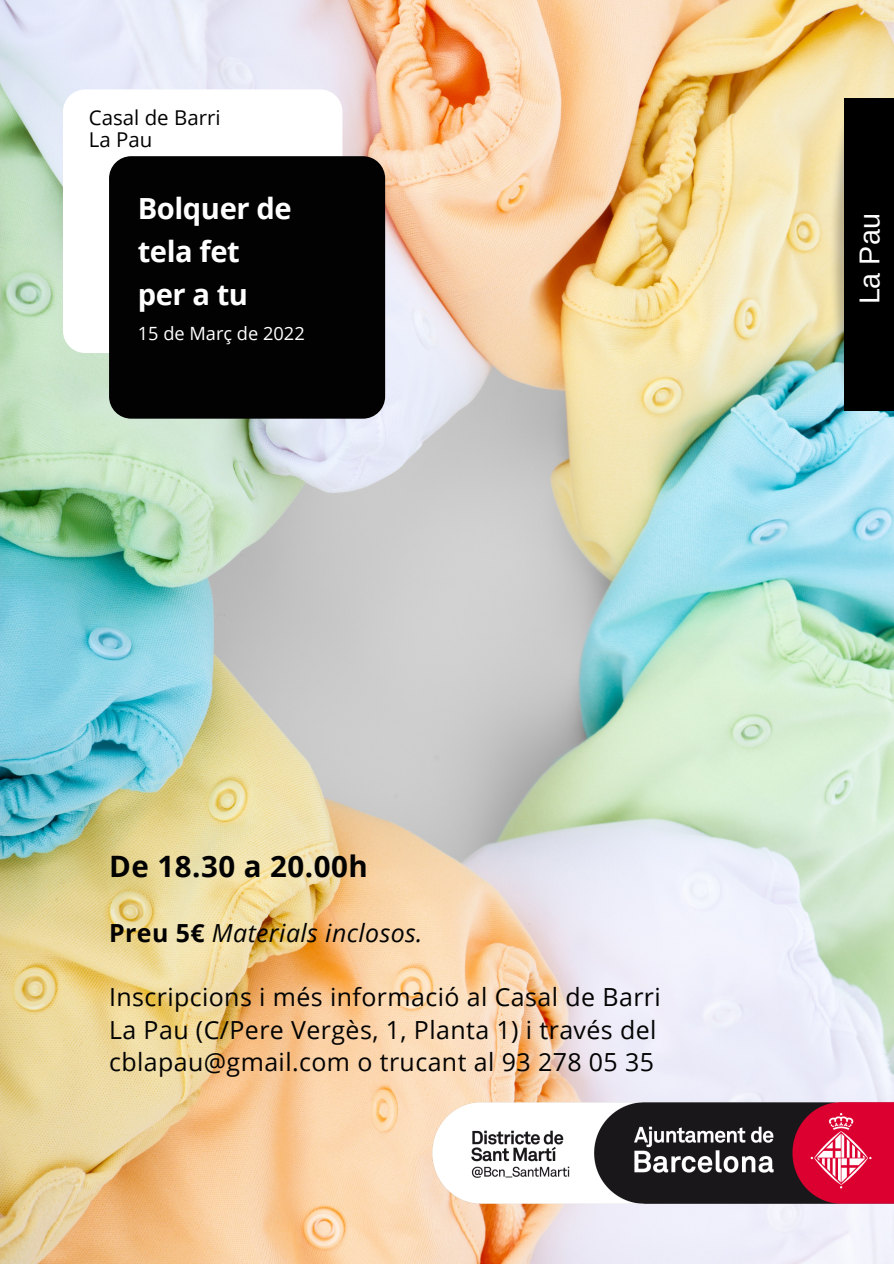
<style>
.page{position:relative;width:894px;height:1264px;background:#fff}
.page>*{position:absolute;margin:0;border:0;box-sizing:border-box;transform-origin:0 0}
.t1{font:700 29.4px "Open Sans";letter-spacing:.02em;color:#020202}
.t2{font:700 29.1px "Open Sans";letter-spacing:-.015em;color:#fff}
.t3{font:28.65px "Arimo";color:#fff}
.t4{font:24.9px/32.2px "Open Sans";letter-spacing:.015em;color:#020202}
.t5{font:italic 24.9px "Open Sans";letter-spacing:.02em;color:#020202}
.t6{font:20.4px "Open Sans";color:#020202}
.t7{font:18.3px "Open Sans";color:#fff}
.s1{font-weight:700;font-style:normal}
</style>
<div class="page">
<img style="left:0;top:0;width:893px;height:1263px">
<div style="left:63px;top:89px;width:279px;height:264px;background:#fff;border-radius:22px"></div>
<div style="left:109px;top:156px;width:276px;height:262px;background:#020202;border-radius:22px"></div>
<img style="left:814px;top:92px;width:59px;height:325px">
<div style="left:844px;top:98px;width:49px;height:312px;background:#000"></div>
<img style="left:433px;top:1102px;width:460px;height:101px">
<p class="t6" style="left:89px;top:103px;width:133px">Casal de Barri</p>
<p class="t6" style="left:89px;top:125px;width:65px">La Pau</p>
<p class="t2" style="left:138px;top:188px;width:155px">Bolquer de</p>
<p class="t2" style="left:138px;top:231px;width:103px">tela fet</p>
<p class="t2" style="left:138px;top:273px;width:112px">per a tu</p>
<p class="t7" style="left:138px;top:320px;width:168px">15 de Març de 2022</p>
<p class="t3" style="left:853px;top:304px;width:93px;rotate:-90deg">La Pau</p>
<p class="t1" style="left:109px;top:845px;width:260px">De 18.30 a 20.00h</p>
<p class="t5" style="left:109px;top:915px;width:315px"><span class="s1">Preu 5€</span> Materials inclosos.</p>
<p class="t4" style="left:109px;top:980px;width:553px">Inscripcions i més informació al Casal de Barri<br>La Pau (C/Pere Vergès, 1, Planta 1) i través del</p>
<p class="t4" style="left:109px;top:1045px;width:546px">cblapau@gmail.com o trucant al 93 278 05 35</p>
</div>
